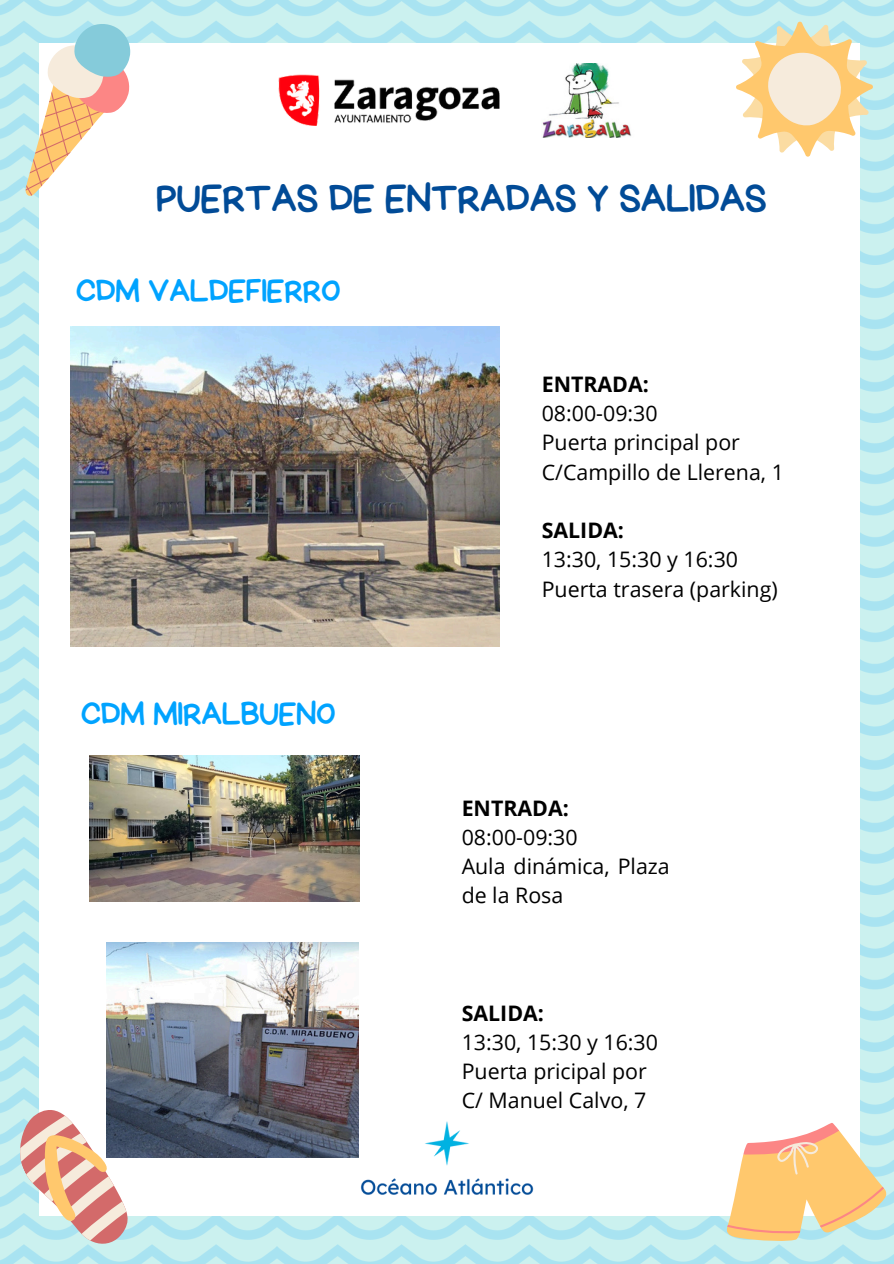
<style>
.page{position:relative;width:894px;height:1264px;background:#fff}
.page>*{position:absolute;margin:0;border:0;box-sizing:border-box;transform-origin:0 0}
.t1{font:39.9px "Handyman";color:#014b97}
.t2{font:32.55px "Handyman";color:#00a3ff}
.t3{font:21.3px/29.2px "Open Sans";color:#000}
.t4{font:700 21.3px "Open Sans";color:#000}
</style>
<div class="page">
<img style="left:0;top:584px;width:39px;height:151px">
<img style="left:860px;top:584px;width:33px;height:151px">
<img style="left:0;top:427px;width:39px;height:151px">
<img style="left:860px;top:427px;width:33px;height:151px">
<img style="left:0;top:271px;width:39px;height:151px">
<img style="left:860px;top:271px;width:33px;height:151px">
<img style="left:0;top:198px;width:39px;height:67px">
<img style="left:860px;top:114px;width:33px;height:151px">
<img style="left:0;top:0;width:271px;height:43px">
<img style="left:271px;top:0;width:313px;height:43px">
<img style="left:584px;top:0;width:309px;height:109px">
<img style="left:0;top:1213px;width:271px;height:50px">
<img style="left:271px;top:1216px;width:313px;height:47px">
<img style="left:584px;top:1216px;width:120px;height:47px">
<img style="left:0;top:1056px;width:39px;height:151px">
<img style="left:860px;top:1056px;width:33px;height:50px">
<img style="left:0;top:900px;width:39px;height:151px">
<img style="left:860px;top:900px;width:33px;height:151px">
<img style="left:0;top:743px;width:39px;height:151px">
<img style="left:860px;top:743px;width:33px;height:151px">
<div style="left:39px;top:43px;width:820px;height:1172px;background:#fff"></div>
<svg style="left:0;top:11px;width:143px;height:187px"></svg>
<svg style="left:735px;top:21px;width:138px;height:136px"></svg>
<svg style="left:4px;top:1095px;width:132px;height:168px"></svg>
<svg style="left:704px;top:1106px;width:189px;height:157px"></svg>
<img style="left:279px;top:74px;width:220px;height:52px">
<img style="left:330px;top:1121px;width:233px;height:104px">
<img style="left:542px;top:63px;width:90px;height:74px">
<img style="left:70px;top:326px;width:429px;height:321px">
<img style="left:107px;top:942px;width:252px;height:215px">
<img style="left:89px;top:755px;width:270px;height:146px">
<p class="t1" style="left:156px;top:179px;width:611px">PUERTAS DE ENTRADAS Y SALIDAS</p>
<p class="t2" style="left:76px;top:274px;width:265px">CDM VALDEFIERRO</p>
<p class="t2" style="left:81px;top:698px;width:255px">CDM MIRALBUENO</p>
<h1 class="t4" style="left:541px;top:369px;width:109px">ENTRADA:</h1>
<h2 class="t3" style="left:541px;top:398px;width:117px">08:00-09:30</h2>
<p class="t3" style="left:541px;top:427px;width:244px">Puerta principal por<br>C/Campillo de Llerena, 1</p>
<p class="t4" style="left:541px;top:515px;width:84px">SALIDA:</p>
<p class="t3" style="left:541px;top:544px;width:198px">13:30, 15:30 y 16:30</p>
<p class="t3" style="left:541px;top:574px;width:237px">Puerta trasera (parking)</p>
<p class="t4" style="left:461px;top:793px;width:109px">ENTRADA:</p>
<p class="t3" style="left:461px;top:822px;width:117px">08:00-09:30</p>
<h2 class="t3" style="left:461px;top:851px;width:209px">Aula dinámica, Plaza de la Rosa</h2>
<p class="t4" style="left:461px;top:997px;width:84px">SALIDA:</p>
<p class="t3" style="left:461px;top:1026px;width:198px">13:30, 15:30 y 16:30</p>
<p class="t3" style="left:461px;top:1056px;width:187px">Puerta pricipal por</p>
<p class="t3" style="left:461px;top:1085px;width:186px">C/ Manuel Calvo, 7</p>
</div>
